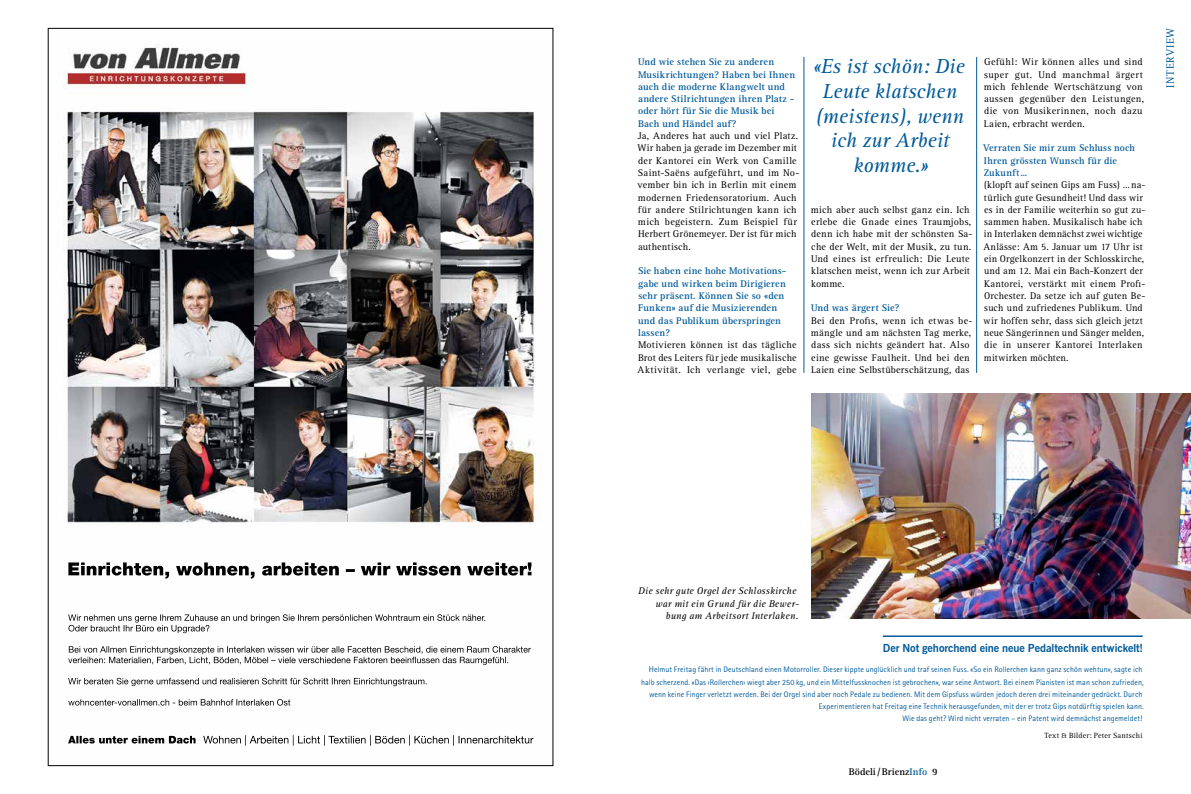
<style>
.page{position:relative;width:1191px;height:794px;background:#fff}
.page>*{position:absolute;margin:0;border:0;box-sizing:border-box;transform-origin:0 0}
.t1{font:italic 21px/24.6px "Rotis Serif";letter-spacing:-.005em;color:#005a9a;text-align:center}
.t2{font:700 11px "News Gothic BT";letter-spacing:-.005em;color:#005a9a}
.t3{font:11px "Rotis Serif";letter-spacing:.06em;color:#005a9a}
.t4{font:10px/12.3px "Rotis Serif";letter-spacing:.025em;color:#000}
.t5{font:700 10px/12.3px "Rotis Serif";letter-spacing:.015em;color:#005a9a}
.t6{font:italic 10px/12.3px "Rotis Serif";letter-spacing:.015em;color:#000;text-align:right}
.t7{font:700 10px "Rotis Serif";color:#000}
.t8{font:8px/12.3px "Rotis Sans Serif";letter-spacing:.01em;color:#005a9a;text-align:right}
.t9{font:7.8px "Rotis Serif";letter-spacing:.03em;color:#000}
.s1{font-size:8.5px}
.s2{color:#005a9a}
</style>
<div class="page">
<img style="left:63px;top:46px;width:478px;height:700px">
<hr style="left:803px;top:57px;width:1px;height:316px;background:#005a9a">
<hr style="left:976px;top:57px;width:1px;height:316px;background:#005a9a">
<img style="left:811px;top:393px;width:380px;height:226px">
<hr style="left:883px;top:635px;width:259px;height:2px;background:#005a9a">
<p class="t5" style="left:638px;top:56px;width:158px">Und wie stehen Sie zu anderen<br>Musikrichtungen? Haben bei Ihnen auch die moderne Klangwelt und andere Stilrichtungen ihren Platz - oder hört für Sie die Musik bei<br>Bach und Händel auf?</p>
<p class="t4" style="left:637px;top:130px;width:164px">Ja, Anderes hat auch und viel Platz.<br>Wir haben ja gerade im Dezember mit der Kantorei ein Werk von Camille<br>Saint-Saëns aufgeführt, und im No&shy;vember bin ich in Berlin mit einem modernen Friedensoratorium. Auch für andere Stilrichtungen kann ich mich begeistern. Zum Beispiel für<br>Herbert Grönemeyer. Der ist für mich authentisch.</p>
<p class="t5" style="left:638px;top:265px;width:150px">Sie haben eine hohe Motivations&shy;gabe und wirken beim Dirigieren sehr präsent. Können Sie so «den<br>Funken» auf die Musizierenden und das Publikum überspringen lassen?</p>
<p class="t4" style="left:637px;top:339px;width:161px;text-align:justify">Motivieren können ist das tägliche Brot des Leiters für jede musikalische Aktivität. Ich verlange viel, gebe</p>
<h1 class="t1" style="left:813px;top:55px;width:153px">«Es ist schön: Die<br>Leute klatschen (meistens), wenn ich zur Arbeit komme.»</h1>
<p class="t4" style="left:811px;top:204px;width:163px">mich aber auch selbst ganz ein. Ich erlebe die Gnade eines Traumjobs, denn ich habe mit der schönsten Sa&shy;che der Welt, mit der Musik, zu tun.<br>Und eines ist erfreulich: Die Leute klatschen meist, wenn ich zur Arbeit komme.</p>
<p class="t5" style="left:811px;top:302px;width:90px">Und was ärgert Sie?</p>
<p class="t4" style="left:811px;top:314px;width:163px">Bei den Profis, wenn ich etwas be&shy;mängle und am nächsten Tag merke, dass sich nichts geändert hat. Also eine gewisse Faulheit. Und bei den Laien eine Selbstüberschätzung, das</p>
<p class="t4" style="left:984px;top:56px;width:162px">Gefühl: Wir können alles und sind super gut. Und manchmal ärgert mich fehlende Wertschätzung von aussen gegenüber den Leistungen, die von Musikerinnen, noch dazu<br>Laien, erbracht werden.</p>
<p class="t5" style="left:983px;top:142px;width:153px">Verraten Sie mir zum Schluss noch<br>Ihren grössten Wunsch für die<br>Zukunft…</p>
<p class="t4" style="left:983px;top:179px;width:164px">(klopft auf seinen Gips am Fuss) …na&shy;türlich gute Gesundheit! Und dass wir es in der Familie weiterhin so gut zu&shy;sammen haben. Musikalisch habe ich in Interlaken demnächst zwei wichtige Anlässe: Am 5. Januar um 17 Uhr ist ein Orgelkonzert in der Schlosskirche, und am 12. Mai ein Bach-Konzert der Kantorei, verstärkt mit einem Profi-Orchester. Da setze ich auf guten Be&shy;such und zufriedenes Publikum. Und wir hoffen sehr, dass sich gleich jetzt neue Sängerinnen und Sänger melden, die in unserer Kantorei Interlaken mitwirken möchten.</p>
<p class="t3" style="left:1164px;top:88px;width:62px;rotate:-90deg">INTERVIEW</p>
<p class="t6" style="left:638px;top:585px;width:162px">Die sehr gute Orgel der Schlosskirche war mit ein Grund für die Bewer&shy;bung am Arbeitsort Interlaken.</p>
<p class="t2" style="left:883px;top:641px;width:262px">Der Not gehorchend eine neue Pedaltechnik entwickelt!</p>
<p class="t8" style="left:641px;top:663px;width:504px"><span class="s1">H</span>elmut Freitag fährt in Deutschland einen Motorroller. Dieser kippte unglücklich und traf seinen Fuss. «So ein Rollerchen kann ganz schön wehtun», sagte ich halb scherzend. «Das ‹Rollerchen› wiegt aber 250 kg, und ein Mittelfussknochen ist gebrochen», war seine Antwort. Bei einem Pianisten ist man schon zufrieden, wenn keine Finger verletzt werden. Bei der Orgel sind aber noch Pedale zu bedienen. Mit dem Gipsfuss würden jedoch deren drei miteinander gedrückt. Durch Experimentieren hat Freitag eine Technik herausgefunden, mit der er trotz Gips notdürftig spielen kann.<br>Wie das geht? Wird nicht verraten – ein Patent wird demnächst angemeldet!</p>
<p class="t7" style="left:848px;top:765px;width:91px">Bödeli/Brienz<span class="s2">Info</span> 9</p>
<p class="t9" style="left:1044px;top:731px;width:99px">Text &amp; Bilder: Peter Santschi</p>
</div>
